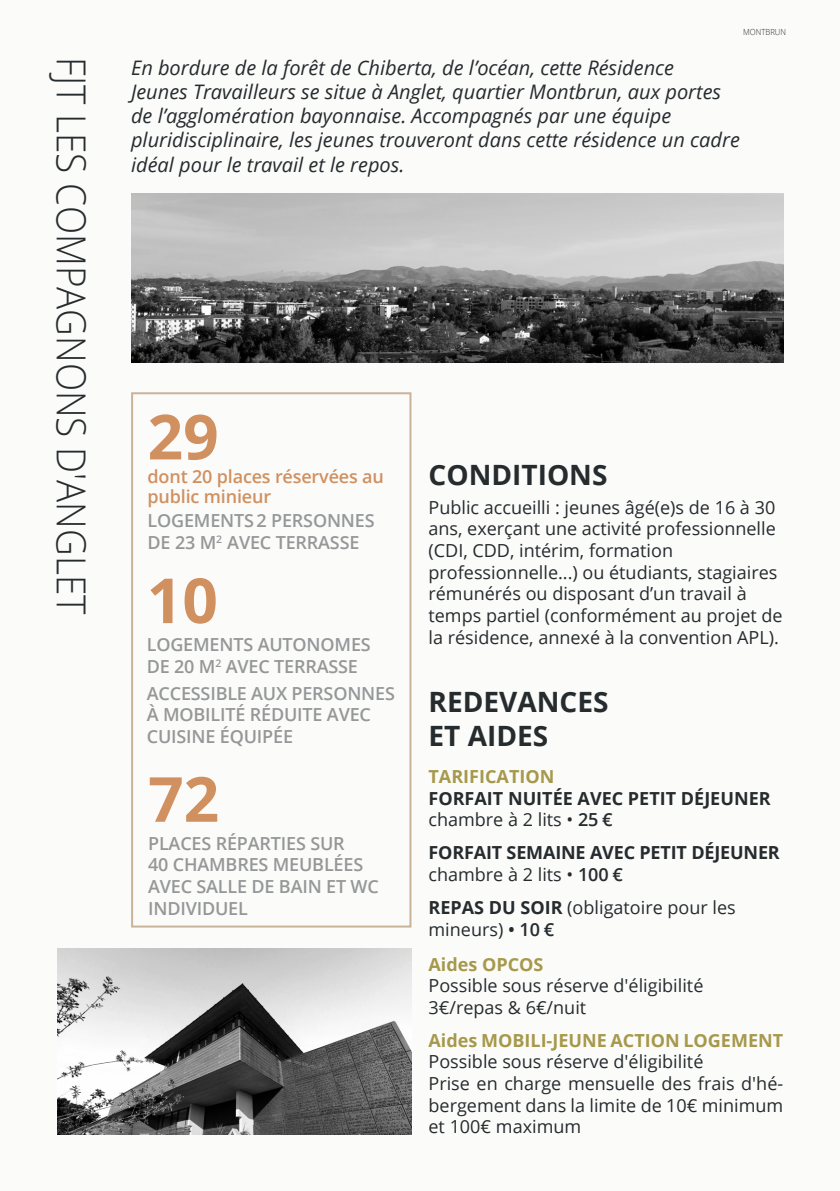
<style>
.page{position:relative;width:840px;height:1191px;background:#fff}
.page>*{position:absolute;margin:0;border:0;box-sizing:border-box;transform-origin:0 0}
.TITRE___COULEURS{font:700 62.2px "Open Sans";color:#d0905f}
.TITRE___COULEURS-2{font:300 40px "Open Sans";color:#262b2e;scale:.92 1}
.TITRE___COULEURS-3{font:700 28px "Open Sans";color:#262b2e}
.LABEUR{font:italic 20px/24px "Open Sans";color:#262b2e}
.LABEUR-2{font:18px/21.6px "Open Sans";color:#262b2e}
.TITRE___COULEURS-4{font:18px/21.6px "Open Sans";color:#262b2e}
.TITRE___COULEURS-5{font:600 18px/21.6px "Open Sans";letter-spacing:-.01em;color:#959798}
.TITRE___COULEURS-6{font:700 18px "Open Sans";letter-spacing:-.01em;color:#262b2e}
.TITRE___COULEURS-7{font:700 18px "Open Sans";color:#a6994b}
.TITRE___COULEURS-8{font:600 18px/20px "Open Sans";letter-spacing:-.01em;color:#d0905f}
.TITRE___COULEURS-9{font:300 8.4px "Open Sans";color:#262b2e;scale:.92 1}
.s1{font-weight:600}
.s2{font-weight:700}
</style>
<div class="page">
<div style="left:0;top:0;width:839px;height:1191px;background:#fbfbfa"></div>
<div style="left:131px;top:392px;width:280px;height:535px;border:2px solid #c9b49a"></div>
<img style="left:131px;top:194px;width:651px;height:169px">
<img style="left:57px;top:948px;width:354px;height:186px">
<p class="TITRE___COULEURS-2" style="left:99px;top:57px;width:607px;rotate:90deg">FJT LES COMPAGNONS D'ANGLET</p>
<p class="TITRE___COULEURS-9" style="left:742px;top:26px;width:48px">MONTBRUN</p>
<p class="LABEUR" style="left:131px;top:56px;width:610px">En bordure de la forêt de Chiberta, de l’océan, cette Résidence<br>Jeunes Travailleurs se situe à Anglet, quartier Montbrun, aux portes de l’agglomération bayonnaise. Accompagnés par une équipe pluridisciplinaire, les jeunes trouveront dans cette résidence un cadre idéal pour le travail et le repos.</p>
<p class="TITRE___COULEURS" style="left:147px;top:393px;width:73px">29</p>
<p class="TITRE___COULEURS-8" style="left:147px;top:466px;width:238px">dont 20 places réservées au public minieur</p>
<p class="TITRE___COULEURS-5" style="left:147px;top:509px;width:228px">LOGEMENTS2 PERSONNES</p>
<p class="TITRE___COULEURS-5" style="left:147px;top:531px;width:213px">DE 23 M<sup>2</sup> AVEC TERRASSE</p>
<p class="TITRE___COULEURS" style="left:147px;top:556px;width:73px">10</p>
<p class="TITRE___COULEURS-5" style="left:147px;top:633px;width:225px">LOGEMENTS AUTONOMES<br>DE 20 M<sup>2</sup> AVEC TERRASSE</p>
<p class="TITRE___COULEURS-5" style="left:147px;top:682px;width:249px">ACCESSIBLE AUX PERSONNES<br>À MOBILITÉ RÉDUITE AVEC<br>CUISINE ÉQUIPÉE</p>
<p class="TITRE___COULEURS" style="left:148px;top:755px;width:73px">72</p>
<p class="TITRE___COULEURS-5" style="left:148px;top:832px;width:232px">PLACES RÉPARTIES SUR<br>40 CHAMBRES MEUBLÉES<br>AVEC SALLE DE BAIN ET WC<br>INDIVIDUEL</p>
<p class="TITRE___COULEURS-3" style="left:428px;top:455px;width:180px">CONDITIONS</p>
<p class="LABEUR-2" style="left:428px;top:496px;width:355px">Public accueilli : jeunes âgé(e)s de 16 à 30 ans, exerçant une activité professionnelle (CDI, CDD, intérim, formation professionnelle...) ou étudiants, stagiaires rémunérés ou disposant d’un travail à temps partiel (conformément au projet de la résidence, annexé à la convention APL).</p>
<p class="TITRE___COULEURS-3" style="left:428px;top:682px;width:181px">REDEVANCES</p>
<p class="TITRE___COULEURS-3" style="left:428px;top:715px;width:121px">ET AIDES</p>
<p class="TITRE___COULEURS-7" style="left:428px;top:764px;width:127px">TARIFICATION</p>
<p class="TITRE___COULEURS-6" style="left:428px;top:785px;width:343px">FORFAIT NUITÉE AVEC PETIT DÉJEUNER</p>
<p class="TITRE___COULEURS-4" style="left:428px;top:808px;width:185px">chambre à 2 lits • <span class="s1">25 €</span></p>
<p class="TITRE___COULEURS-6" style="left:428px;top:840px;width:352px">FORFAIT SEMAINE AVEC PETIT DÉJEUNER</p>
<p class="TITRE___COULEURS-4" style="left:428px;top:863px;width:196px">chambre à 2 lits • <span class="s1">100 €</span></p>
<p class="TITRE___COULEURS-4" style="left:428px;top:896px;width:308px"><span class="s2">REPAS DU SOIR</span> (obligatoire pour les mineurs) <span class="s1">• 10 €</span></p>
<p class="TITRE___COULEURS-7" style="left:428px;top:951px;width:116px">Aides OPCOS</p>
<p class="TITRE___COULEURS-4" style="left:428px;top:974px;width:276px">Possible sous réserve d'éligibilité</p>
<p class="TITRE___COULEURS-4" style="left:428px;top:996px;width:159px">3€/repas &amp; 6€/nuit</p>
<p class="TITRE___COULEURS-7" style="left:428px;top:1027px;width:356px">Aides MOBILI-JEUNE ACTION LOGEMENT</p>
<p class="TITRE___COULEURS-4" style="left:428px;top:1050px;width:276px">Possible sous réserve d'éligibilité</p>
<p class="TITRE___COULEURS-4" style="left:428px;top:1072px;width:356px;text-align:justify">Prise en charge mensuelle des frais d'hé&shy;bergement dans la limite de 10€ minimum et 100€ maximum</p>
</div>
